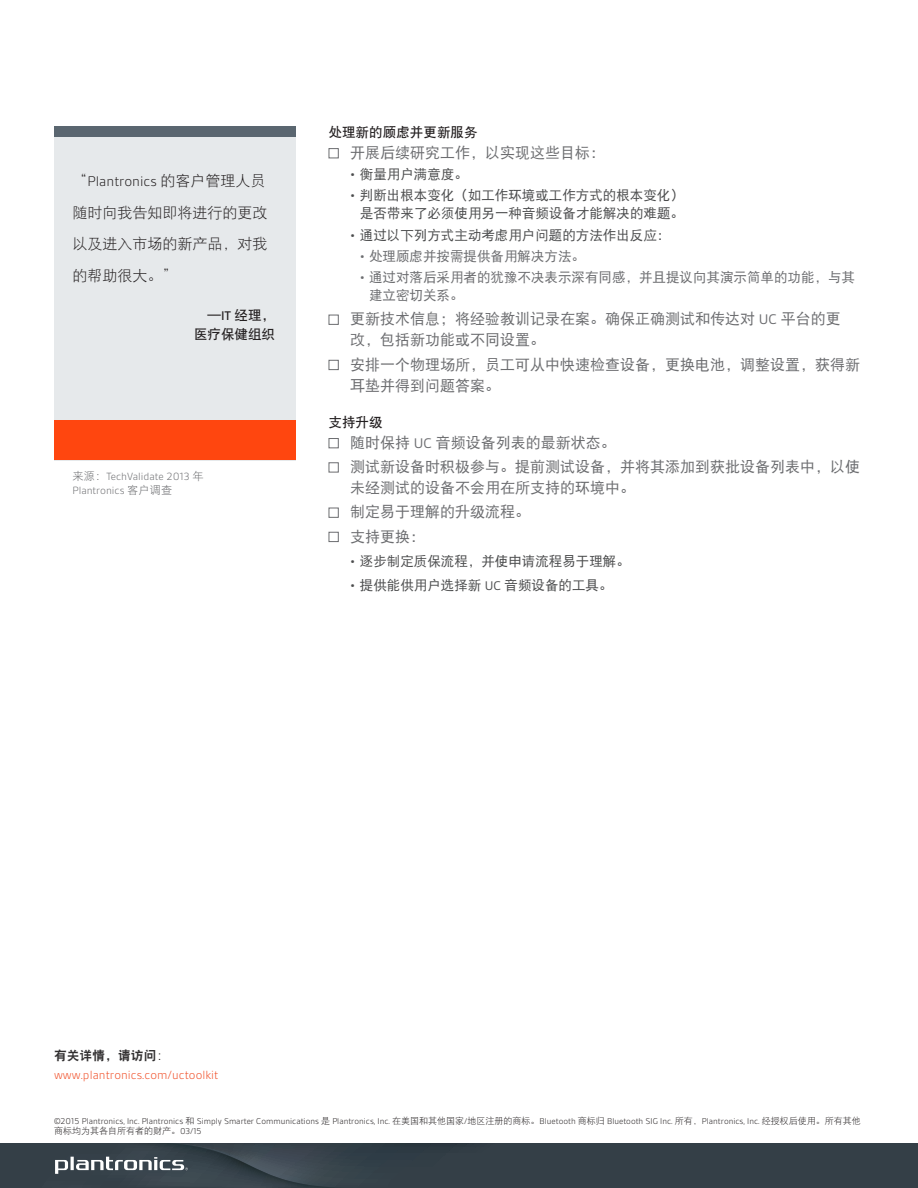
<style>
.page{position:relative;width:918px;height:1188px;background:#fff}
.page>*{position:absolute;margin:0;border:0;box-sizing:border-box;transform-origin:0 0}
.Checkbox_bullets{font:15px/21px "DFP Hei W5";color:#6c6d70}
.t1{font:15px/31.5px "DFP Hei W3";color:#231f20}
.Sub_bullets{font:13.5px/18px "DFP Hei W5";color:#4b4c4d;text-align:right}
.Sub_bullets-2{font:13.5px/18px "DFP Hei W5";color:#6c6d70}
.Subhead{font:13.5px/19.5px "DFP Hei W7";letter-spacing:.005em;color:#231f20;text-align:right}
.Subhead-2{font:300 12.75px/19.2px "Gesta";letter-spacing:.005em;color:#f04b23}
.Body{font:300 11.25px/13.5px "Gesta";color:#6c6d70}
.t2{font:300 9px/10.5px "Gesta";color:#231f20}
.s1{font-family:"Gesta";font-weight:300}
.s2{font-family:"Gesta";font-weight:500}
.s3{font-family:"DFP Hei W3";font-weight:400}
.s4{font-family:"Gesta"}
.s5{font-family:"DFP Hei W9";font-weight:400;color:#312f30}
.s6{font-family:"DFP Hei W3";font-weight:400;color:#231f20}
</style>
<div class="page">
<div style="left:329px;top:148px;width:10px;height:10px;border:1px solid #6c6d70"></div>
<div style="left:329px;top:315px;width:10px;height:10px;border:1px solid #6c6d70"></div>
<div style="left:329px;top:360px;width:10px;height:10px;border:1px solid #6c6d70"></div>
<div style="left:329px;top:438px;width:10px;height:10px;border:1px solid #6c6d70"></div>
<div style="left:329px;top:462px;width:10px;height:10px;border:1px solid #6c6d70"></div>
<div style="left:329px;top:508px;width:10px;height:10px;border:1px solid #6c6d70"></div>
<div style="left:329px;top:532px;width:10px;height:10px;border:1px solid #6c6d70"></div>
<div style="left:54px;top:126px;width:242px;height:11px;background:#5a6670"></div>
<div style="left:54px;top:137px;width:242px;height:323px;background:#e6e9eb"></div>
<div style="left:54px;top:421px;width:242px;height:39px;background:#ff460f"></div>
<svg style="left:0;top:1143px;width:918px;height:45px;background:#38434b"></svg>
<p class="t1" style="left:73px;top:165px;width:196px">“<span class="s1">Plantronics</span> 的客户管理人员随时向我告知即将进行的更改以及进入市场的新产品，对我的帮助很大。”</p>
<p class="Subhead" style="left:194px;top:305px;width:83px">—<span class="s2">IT</span> 经理，医疗保健组织</p>
<p class="Body" style="left:73px;top:470px;width:133px"><span class="s3">来源：</span>TechValidate 2013 <span class="s3">年<br></span>Plantronics <span class="s3">客户调查</span></p>
<p class="Subhead" style="left:328px;top:122px;width:151px">处理新的顾虑并更新服务</p>
<p class="Checkbox_bullets" style="left:350px;top:142px;width:256px">开展后续研究工作，以实现这些目标：</p>
<p class="Sub_bullets" style="left:350px;top:165px;width:119px"><span class="s4">•</span> 衡量用户满意度。</p>
<p class="Sub_bullets" style="left:350px;top:186px;width:335px"><span class="s4">•</span> 判断出根本变化（如工作环境或工作方式的根本变化）是否带来了必须使用另一种音频设备才能解决的难题。</p>
<p class="Sub_bullets" style="left:350px;top:226px;width:322px"><span class="s4">•</span> 通过以下列方式主动考虑用户问题的方法作出反应：</p>
<p class="Sub_bullets-2" style="left:360px;top:247px;width:227px"><span class="s4">•</span> 处理顾虑并按需提供备用解决方法。</p>
<p class="Sub_bullets-2" style="left:369px;top:268px;width:487px;text-indent:-9px"><span class="s4">•</span> 通过对落后采用者的犹豫不决表示深有同感，并且提议向其演示简单的功能，与其建立密切关系。</p>
<p class="Checkbox_bullets" style="left:350px;top:308px;width:492px">更新技术信息；将经验教训记录在案。确保正确测试和传达对 <span class="s4">UC</span> 平台的更改，包括新功能或不同设置。</p>
<p class="Checkbox_bullets" style="left:350px;top:353px;width:512px">安排一个物理场所，员工可从中快速检查设备，更换电池，调整设置，获得新耳垫并得到问题答案。</p>
<p class="Subhead" style="left:328px;top:412px;width:56px">支持升级</p>
<p class="Checkbox_bullets" style="left:350px;top:432px;width:267px">随时保持 <span class="s4">UC</span> 音频设备列表的最新状态。</p>
<p class="Checkbox_bullets" style="left:350px;top:456px;width:512px">测试新设备时积极参与。提前测试设备，并将其添加到获批设备列表中，以使未经测试的设备不会用在所支持的环境中。</p>
<p class="Checkbox_bullets" style="left:350px;top:501px;width:181px">制定易于理解的升级流程。</p>
<p class="Checkbox_bullets" style="left:350px;top:525px;width:76px">支持更换：</p>
<p class="Sub_bullets" style="left:350px;top:552px;width:281px"><span class="s4">•</span> 逐步制定质保流程，并使申请流程易于理解。</p>
<p class="Sub_bullets" style="left:350px;top:576px;width:264px"><span class="s4">•</span> 提供能供用户选择新 <span class="s4">UC</span> 音频设备的工具。</p>
<p class="Subhead-2" style="left:54px;top:1047px;width:166px"><span class="s5">有关详情，请访问</span><span class="s6">：</span>www.plantronics.com/uctoolkit</p>
<p class="t2" style="left:54px;top:1115px;width:808px">©2015 Plantronics, Inc. Plantronics <span class="s3">和</span> Simply Smarter Communications <span class="s3">是</span> Plantronics, Inc. <span class="s3">在美国和其他国家</span>/<span class="s3">地区注册的商标。</span>Bluetooth <span class="s3">商标归</span> Bluetooth SIG Inc. <span class="s3">所有，</span>Plantronics, Inc. <span class="s3">经授权后使用。所有其他商标均为其各自所有者的财产。</span>03/15</p>
</div>
